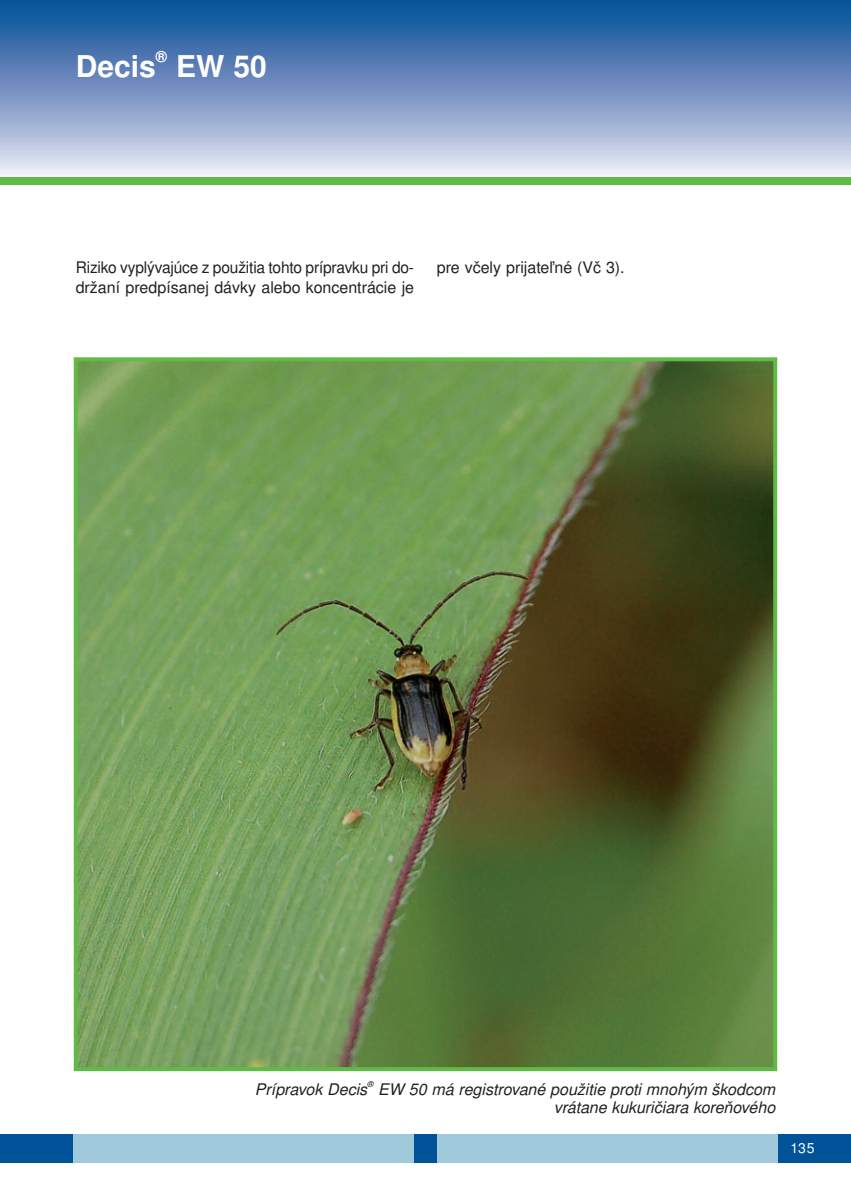
<style>
.page{position:relative;width:851px;height:1191px;background:#fff}
.page>*{position:absolute;margin:0;border:0;box-sizing:border-box;transform-origin:0 0}
.t1{font:700 30px "Nimbus Sans LCE";color:#fff}
.t2{font:16px/20px "Nimbus Sans LCE";color:#231f20}
.t3{font:italic 16px/18px "Nimbus Sans LCE";color:#231f20;text-align:right}
.t4{font:700 15px "Nimbus Sans LCE";color:#fff}
.t5{font:14px "Nimbus Sans LCE";color:#fff}
.t6{font:italic 8px "Nimbus Sans LCE";color:#231f20}
</style>
<div class="page">
<div style="left:0;top:1134px;width:850px;height:28px;background:#015399"></div>
<div style="left:74px;top:1134px;width:340px;height:28px;background:#a1c9dc"></div>
<div style="left:437px;top:1134px;width:340px;height:28px;background:#a1c9dc"></div>
<div style="left:0;top:0;width:850px;height:179px;background:linear-gradient(to bottom,#004794,#efe8f5)"></div>
<div style="left:0;top:177px;width:850px;height:7px;background:#60bb46"></div>
<img style="left:79px;top:362px;width:693px;height:704px">
<div style="left:74px;top:357px;width:703px;height:714px;border:4px solid #60bb46"></div>
<h1 class="t1" style="left:76px;top:49px;width:82px">Decis</h1>
<p class="t4" style="left:156px;top:48px;width:13px">®</p>
<h1 class="t1" style="left:176px;top:49px;width:92px">EW 50</h1>
<p class="t2" style="left:76px;top:257px;width:340px">Riziko vyplývajúce z použitia tohto prípravku pri do&shy;držaní predpísanej dávky alebo koncentrácie je</p>
<p class="t2" style="left:437px;top:257px;width:189px">pre včely prijateľné (Vč 3).</p>
<p class="t3" style="left:255px;top:1080px;width:114px">Prípravok Decis</p>
<p class="t6" style="left:367px;top:1079px;width:7px">®</p>
<p class="t3" style="left:378px;top:1080px;width:398px">EW 50 má registrované použitie proti mnohým škodcom vrátane kukuričiara koreňového</p>
<p class="t5" style="left:790px;top:1140px;width:26px">135</p>
</div>
